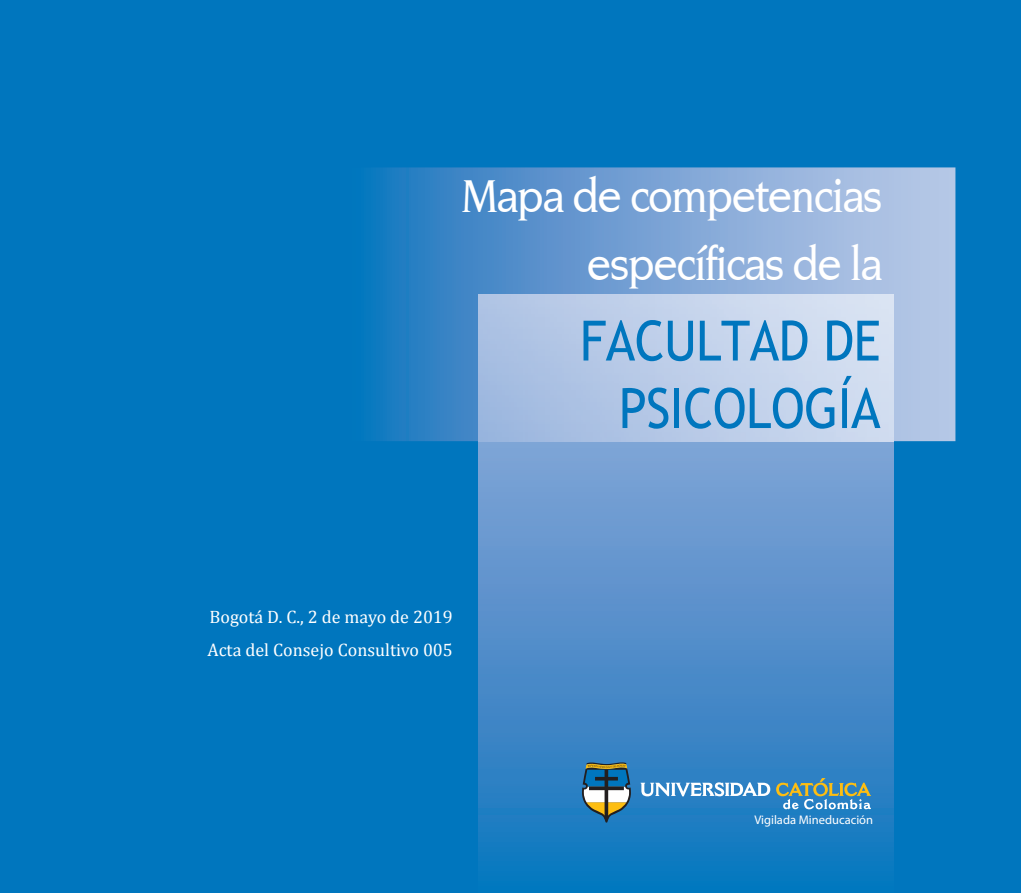
<style>
.page{position:relative;width:1021px;height:893px;background:#fff}
.page>*{position:absolute;margin:0;border:0;box-sizing:border-box;transform-origin:0 0}
.t1{font:55.65px/67.5px "Trebuchet MS";letter-spacing:-.01em;color:#0076be;text-align:right;scale:.9 1}
.t2{font:500 49.5px/67.5px "Trident Medium S Si";letter-spacing:-.04em;color:#fff;text-align:right;scale:.9 1}
.t3{font:18px/32.5px "Cambria";color:#fff}
.t4{font:12.6px "Futura LT";color:#fff}
</style>
<div class="page">
<div style="left:0;top:0;width:1020px;height:893px;background:#0076be"></div>
<svg style="left:373px;top:167px;width:582px;height:274px;background:#6ea0d3"></svg>
<div style="left:478px;top:441px;width:415px;height:452px;background:linear-gradient(to bottom,#85a3d5,#0c76be)"></div>
<img style="left:478px;top:295px;width:415px;height:146px">
<svg style="left:640px;top:782px;width:130px;height:14px;background:#8ebbdf"></svg>
<svg style="left:776px;top:778px;width:95px;height:31px;background:#6698a8"></svg>
<svg style="left:582px;top:761px;width:49px;height:62px"></svg>
<h2 class="t2" style="left:461px;top:162px;width:470px">Mapa de competencias específicas de la</h2>
<h1 class="t1" style="left:580px;top:307px;width:335px">FACULTAD DE<br>PSICOLOGÍA</h1>
<p class="t3" style="left:208px;top:601px;width:247px">Bogotá D. C., 2 de mayo de 2019<br>Acta del Consejo Consultivo 005</p>
<p class="t4" style="left:754px;top:812px;width:120px">Vigilada Mineducación</p>
</div>
